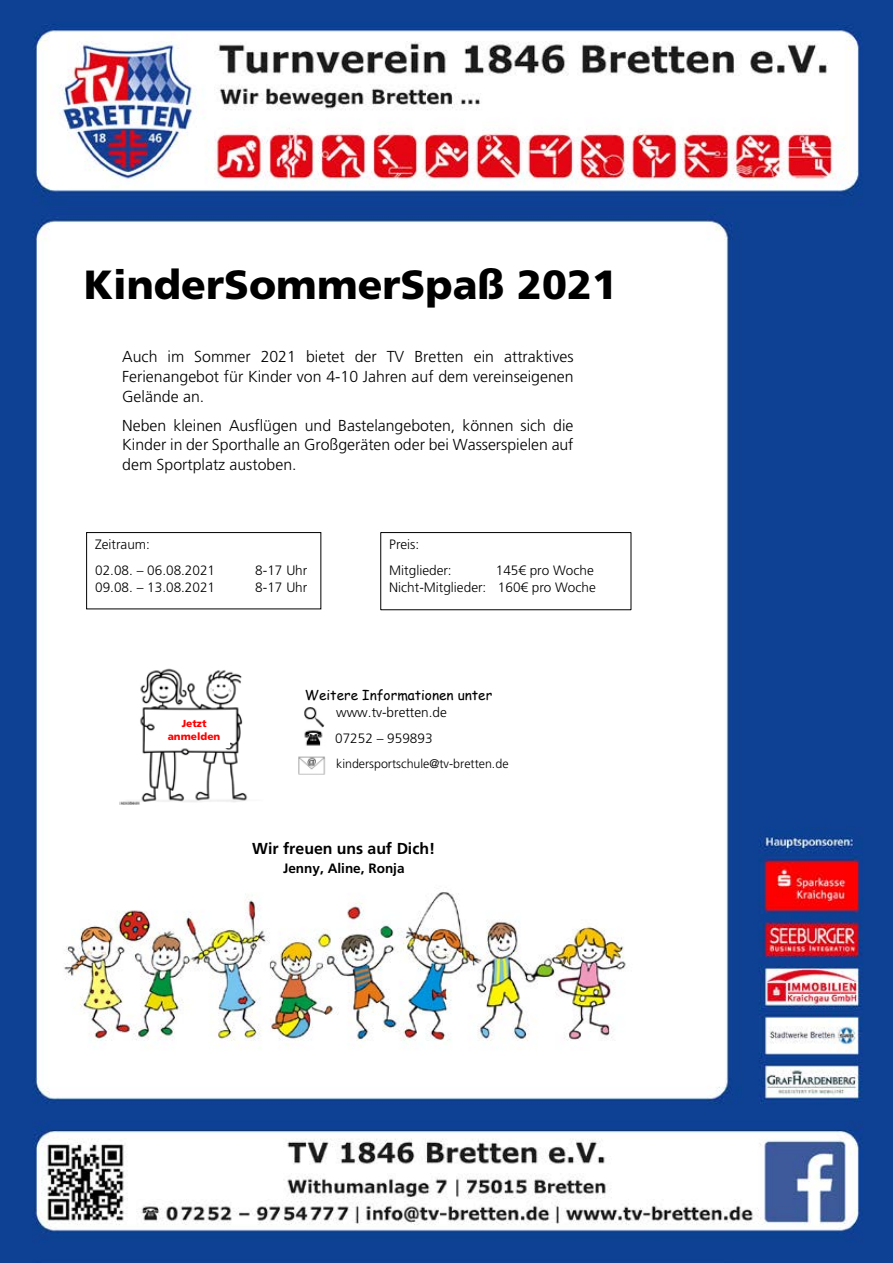
<style>
.page{position:relative;width:893px;height:1263px;background:#fff}
.page>*{position:absolute;margin:0;border:0;box-sizing:border-box;transform-origin:0 0}
.t1{font:900 40.65px "Frutiger LT Std";color:#000}
.t2{font:300 15.9px/20px "Frutiger LT Std";color:#000;text-align:justify}
.t3{font:700 15.9px "Frutiger LT Std";color:#000}
.t4{font:300 13.5px/26.1px "Frutiger LT Std";color:#000}
.t5{font:13.5px "Comic Sans MS";color:#000}
.t6{font:700 13.5px "Frutiger LT Std";color:#000}
.t7{font:300 12.45px "Frutiger LT Std";color:#000}
.t8{font:900 10.2px/13.2px "Frutiger LT Std";color:#f00;text-align:center}
</style>
<div class="page">
<img style="left:0;top:0;width:893px;height:1263px">
<img style="left:54px;top:876px;width:581px;height:178px">
<div style="left:114px;top:343px;width:468px;height:140px;background:#fff"></div>
<div style="left:87px;top:532px;width:234px;height:77px;background:#fff"></div>
<div style="left:86px;top:532px;width:235px;height:77px;border:1px solid #000"></div>
<div style="left:381px;top:532px;width:250px;height:78px;background:#fff"></div>
<div style="left:380px;top:532px;width:251px;height:78px;border:1px solid #000"></div>
<div style="left:296px;top:681px;width:283px;height:114px;background:#fff"></div>
<img style="left:298px;top:756px;width:28px;height:19px">
<img style="left:304px;top:730px;width:19px;height:16px">
<img style="left:304px;top:707px;width:20px;height:21px">
<img style="left:120px;top:663px;width:149px;height:142px">
<div style="left:158px;top:713px;width:72px;height:35px;background:#fff"></div>
<div style="left:226px;top:835px;width:236px;height:47px;background:#fff"></div>
<h1 class="t1" style="left:84px;top:260px;width:535px">KinderSommerSpaß 2021</h1>
<p class="t2" style="left:122px;top:347px;width:453px">Auch im Sommer 2021 bietet der TV Bretten ein attraktives Ferienangebot für Kinder von 4-10 Jahren auf dem vereinseigenen Gelände an.</p>
<p class="t2" style="left:122px;top:415px;width:453px">Neben kleinen Ausflügen und Bastelangeboten, können sich die Kinder in der Sporthalle an Großgeräten oder bei Wasserspielen auf dem Sportplatz austoben.</p>
<p class="t4" style="left:95px;top:532px;width:122px">Zeitraum:<br>02.08. – 06.08.2021</p>
<p class="t4" style="left:255px;top:558px;width:54px">8-17 Uhr</p>
<p class="t4" style="left:95px;top:575px;width:122px">09.08. – 13.08.2021</p>
<p class="t4" style="left:255px;top:575px;width:54px">8-17 Uhr</p>
<p class="t4" style="left:389px;top:532px;width:64px">Preis:<br>Mitglieder:</p>
<p class="t4" style="left:389px;top:562px;width:208px;line-height:17px;text-align:right">145€ pro Woche<br>Nicht-Mitglieder: 160€ pro Woche</p>
<p class="t8" style="left:168px;top:717px;width:54px">Jetzt anmelden</p>
<p class="t5" style="left:305px;top:685px;width:189px">Weitere Informationen unter</p>
<p class="t4" style="left:335px;top:699px;width:113px">www.tv-bretten.de<br>07252 – 959893</p>
<p class="t7" style="left:336px;top:756px;width:174px">kindersportschule@tv-bretten.de</p>
<p class="t3" style="left:252px;top:839px;width:185px">Wir freuen uns auf Dich!</p>
<p class="t6" style="left:283px;top:860px;width:123px">Jenny, Aline, Ronja</p>
</div>
